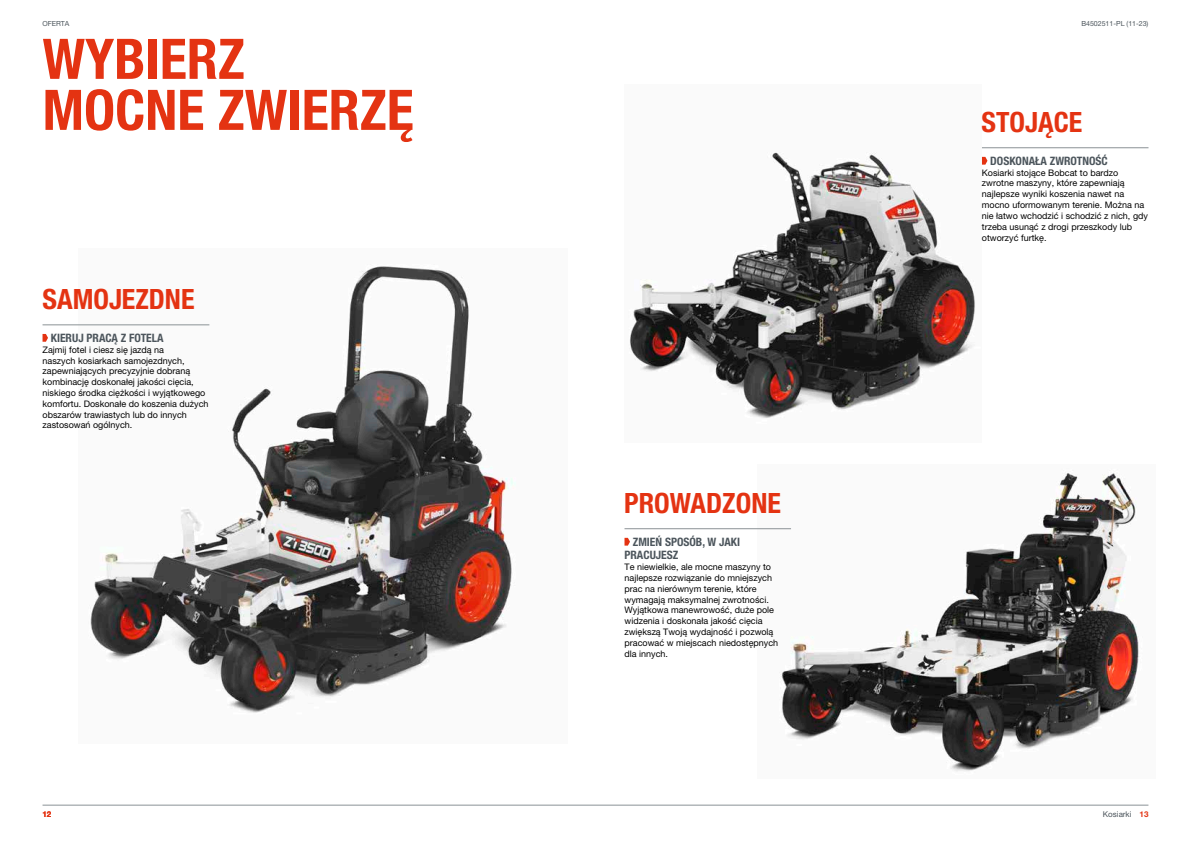
<style>
.page{position:relative;width:1191px;height:842px;background:#fff}
.page>*{position:absolute;margin:0;border:0;box-sizing:border-box;transform-origin:0 0}
.t1{font:700 condensed 56px/51px "Helvetica Neue LT Pro";color:#e43312}
.t2{font:700 condensed 28px "Helvetica Neue LT Pro";color:#e43312}
.t3{font:700 condensed 11.6px/13.6px "Helvetica Neue LT Pro";color:#4c555c}
.t4{font:9px/10.8px "Helvetica Neue LT Pro";color:#000}
.t5{font:8px "Helvetica Neue LT Pro";color:#4c555c}
.t6{font:700 8px "Helvetica Neue LT Pro";color:#e43312}
.t7{font:7px "Helvetica Neue LT Pro";color:#4c555c}
.s1{font-weight:700;color:#e43312}
</style>
<div class="page">
<hr style="left:43px;top:805px;width:1105px;height:1px;background:#8b9296">
<img style="left:78px;top:266px;width:438px;height:447px">
<img style="left:629px;top:152px;width:346px;height:266px">
<img style="left:757px;top:473px;width:382px;height:299px">
<hr style="left:43px;top:325px;width:166px;height:1px;background:#8b9296">
<svg style="left:43px;top:334px;width:5px;height:8px"></svg>
<hr style="left:982px;top:148px;width:166px;height:1px;background:#8b9296">
<svg style="left:982px;top:157px;width:5px;height:8px"></svg>
<hr style="left:624px;top:528px;width:167px;height:1px;background:#8b9296">
<svg style="left:624px;top:538px;width:6px;height:8px"></svg>
<p class="t7" style="left:43px;top:19px;width:28px">OFERTA</p>
<h1 class="t1" style="left:43px;top:33px;width:373px">WYBIERZ<br>MOCNE ZWIERZĘ</h1>
<h2 class="t2" style="left:43px;top:282px;width:153px">SAMOJEZDNE</h2>
<p class="t3" style="left:51px;top:331px;width:114px">KIERUJ PRACĄ Z FOTELA</p>
<p class="t4" style="left:43px;top:344px;width:168px">Zajmij fotel i ciesz się jazdą na<br>naszych kosiarkach samojezdnych, zapewniających precyzyjnie dobraną kombinację doskonałej jakości cięcia, niskiego środka ciężkości i wyjątkowego komfortu. Doskonałe do koszenia dużych obszarów trawiastych lub do innych zastosowań ogólnych.</p>
<p class="t6" style="left:43px;top:809px;width:10px">12</p>
<h2 class="t2" style="left:624px;top:486px;width:158px">PROWADZONE</h2>
<p class="t3" style="left:624px;top:535px;width:117px;text-indent:8px">ZMIEŃ SPOSÓB, W JAKI<br>PRACUJESZ</p>
<p class="t4" style="left:624px;top:561px;width:155px">Te niewielkie, ale mocne maszyny to najlepsze rozwiązanie do mniejszych prac na nierównym terenie, które wymagają maksymalnej zwrotności.<br>Wyjątkowa manewrowość, duże pole widzenia i doskonała jakość cięcia zwiększą Twoją wydajność i pozwolą pracować w miejscach niedostępnych dla innych.</p>
<p class="t7" style="left:1081px;top:19px;width:69px">B4502511-PL (11-23)</p>
<h2 class="t2" style="left:981px;top:105px;width:102px">STOJĄCE</h2>
<p class="t3" style="left:990px;top:154px;width:119px">DOSKONAŁA ZWROTNOŚĆ</p>
<p class="t4" style="left:982px;top:167px;width:167px">Kosiarki stojące Bobcat to bardzo zwrotne maszyny, które zapewniają najlepsze wyniki koszenia nawet na mocno uformowanym terenie. Można na nie łatwo wchodzić i schodzić z nich, gdy trzeba usunąć z drogi przeszkody lub otworzyć furtkę.</p>
<p class="t5" style="left:1103px;top:810px;width:47px">Kosiarki <span class="s1">13</span></p>
</div>
